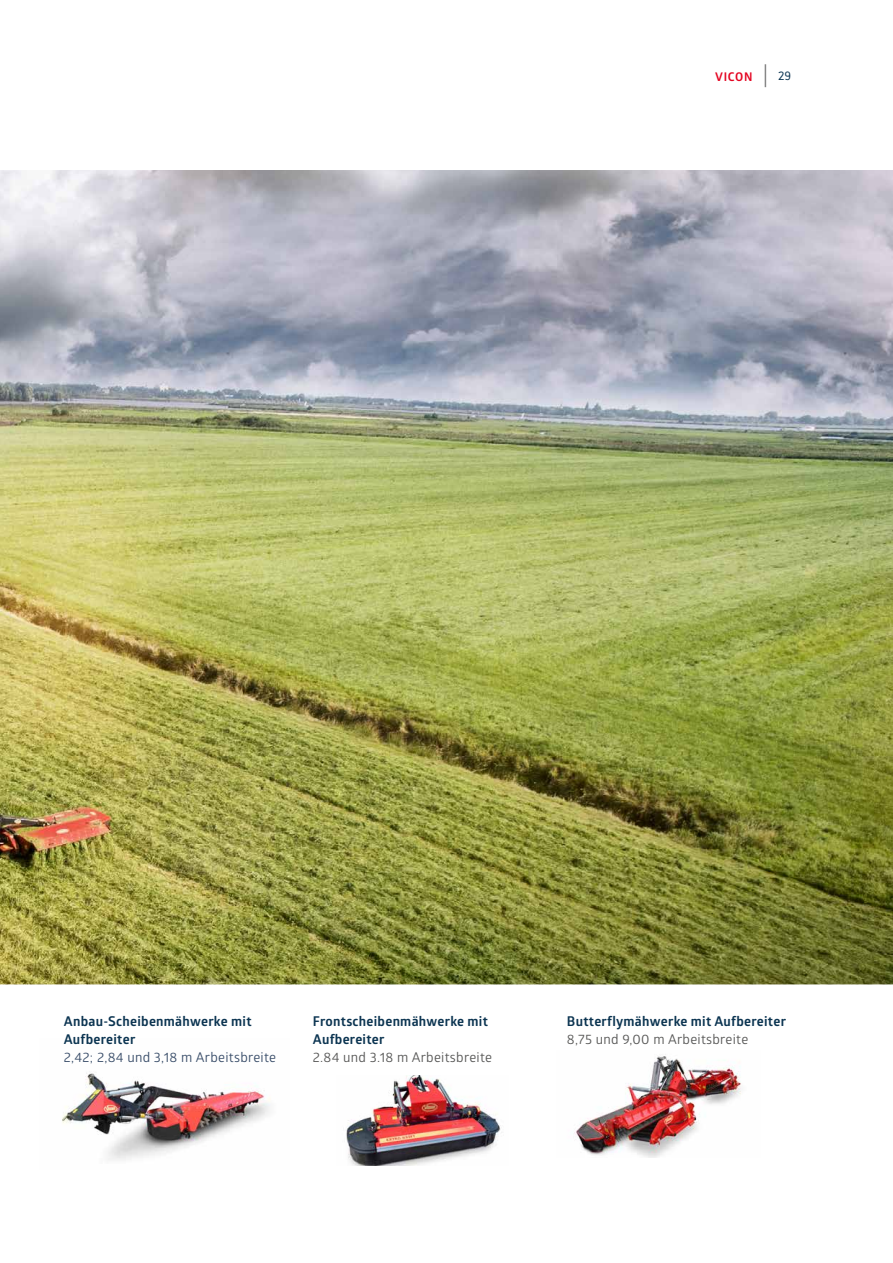
<style>
.page{position:relative;width:893px;height:1263px;background:#fff}
.page>*{position:absolute;margin:0;border:0;box-sizing:border-box;transform-origin:0 0}
.t1{font:700 13.5px/18px "Glober";letter-spacing:.02em;color:#0b3451}
.t2{font:13.5px "Glober";letter-spacing:.02em;color:#575756}
.t3{font:13.5px "Glober";letter-spacing:.02em;color:#394d69}
.t4{font:700 12px "Glober";letter-spacing:.06em;color:#e40421}
.t5{font:12px "Ruda";color:#0b3451}
</style>
<div class="page">
<img style="left:0;top:170px;width:893px;height:761px">
<svg style="left:0;top:931px;width:893px;height:53px;background:#7c7f33"></svg>
<img style="left:62px;top:1071px;width:208px;height:89px">
<img style="left:346px;top:1075px;width:156px;height:90px">
<img style="left:574px;top:1054px;width:167px;height:104px">
<svg style="left:765px;top:64px;width:1px;height:23px"></svg>
<p class="t4" style="left:715px;top:68px;width:39px">VICON</p>
<p class="t5" style="left:778px;top:70px;width:15px">29</p>
<p class="t1" style="left:64px;top:1012px;width:189px">Anbau-Scheibenmähwerke mit<br>Aufbereiter</p>
<p class="t3" style="left:64px;top:1048px;width:214px">2,42; 2,84 und 3,18 m Arbeitsbreite</p>
<p class="t1" style="left:313px;top:1012px;width:177px">Frontscheibenmähwerke mit<br>Aufbereiter</p>
<p class="t2" style="left:313px;top:1048px;width:181px">2.84 und 3.18 m Arbeitsbreite</p>
<p class="t1" style="left:567px;top:1012px;width:221px">Butterflymähwerke mit Aufbereiter</p>
<p class="t2" style="left:567px;top:1030px;width:183px">8,75 und 9,00 m Arbeitsbreite</p>
</div>
